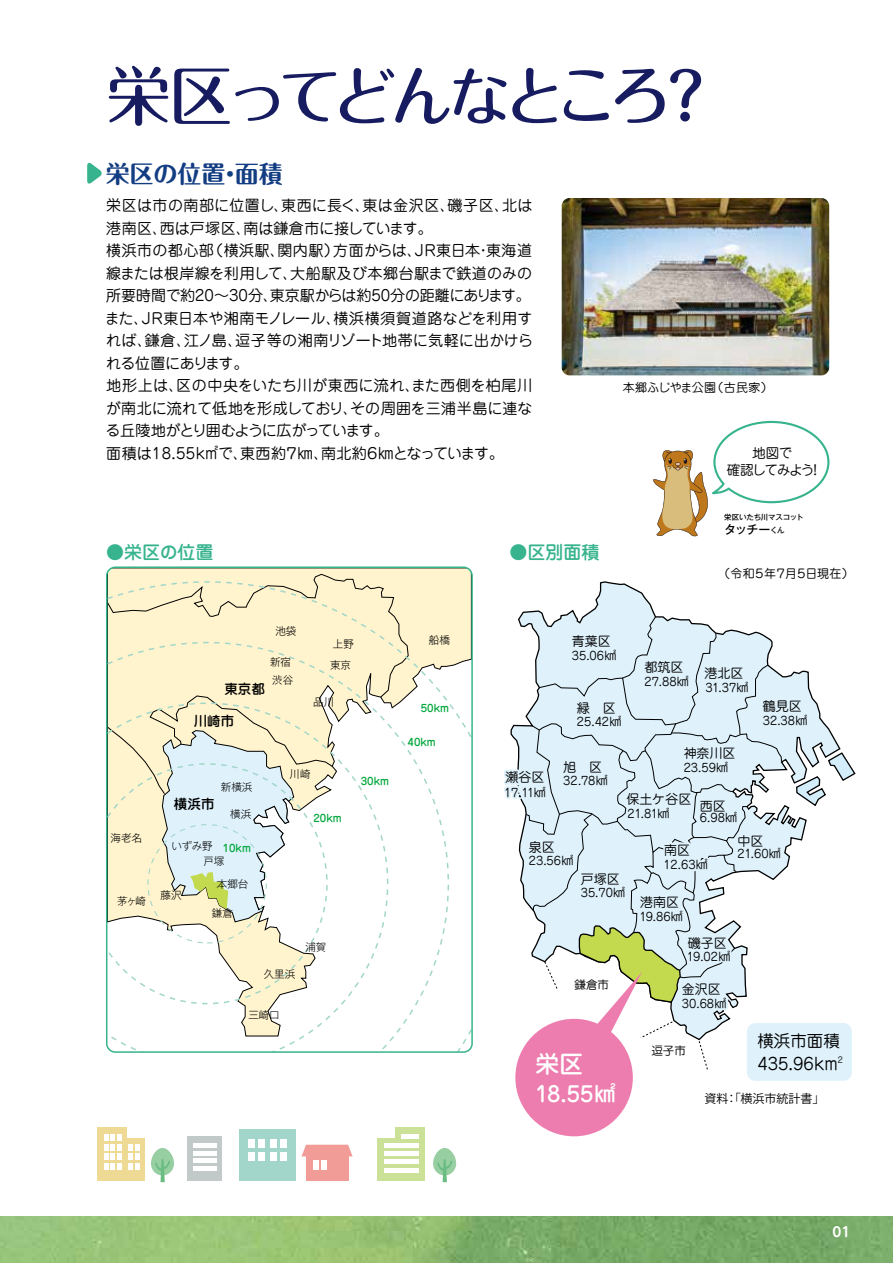
<style>
.page{position:relative;width:893px;height:1263px;background:#fff}
.page>*{position:absolute;margin:0;border:0;box-sizing:border-box;transform-origin:0 0}
.t1{font:500 64.5px "Maru Fo Pro";letter-spacing:-.15em;color:#171c61}
.t2{font:700 24px "Maru Fo Pro";color:#133d83}
.t3{font:500 23.85px "Jun 34 Pro";color:#fff}
.t4{font:500 21.3px "Jun 34 Pro";color:#fff}
.t5{font:500 18px "Jun 34 Pro";color:#37b48d}
.t6{font:16.5px/22.5px "Jun 201 Pro";color:#000}
.t7{font:15px/22.5px "Jun 201 Pro";letter-spacing:.005em;color:#000}
.t8{font:13.5px/16.5px "Jun 201 Pro";letter-spacing:-.075em;color:#000;text-align:center}
.t9{font:500 13.5px "Jun 34 Pro";color:#000}
.t10{font:700 13.5px "UD Shin M Go Pro De";color:#fff}
.t11{font:13.05px "Jun 201 Pro";color:#000}
.t12{font:12px "Jun 201 Pro";letter-spacing:.015em;color:#000}
.t13{font:12px "Jun 201 Pro";letter-spacing:-.115em;color:#000}
.t14{font:12px "Koz Go Pr 6 N";color:#000}
.t15{font:500 12px "Gothic MB101 Pr 6 N";color:#000}
.t16{font:11.55px "Jun 201 Pro";color:#000}
.t17{font:300 10.5px/21px "Gothic MB101 Pr 6 N";color:#000}
.t18{font:500 10.2px "Jun 34 Pro";color:#00a73b}
.t19{font:500 7.5px "Gothic MB101 Pr 6 N";letter-spacing:-.035em;color:#000}
.s1{font-size:7.5px}
</style>
<div class="page">
<div style="left:109px;top:569px;width:361px;height:11px;background:#fff4cd"></div>
<svg style="left:109px;top:580px;width:361px;height:157px;background:#f9f0cc"></svg>
<svg style="left:458px;top:1031px;width:12px;height:19px"></svg>
<svg style="left:109px;top:641px;width:341px;height:400px"></svg>
<svg style="left:109px;top:702px;width:280px;height:348px"></svg>
<svg style="left:109px;top:762px;width:219px;height:243px"></svg>
<div style="left:106px;top:566px;width:367px;height:487px;border:2px solid #37b48d;border-radius:9px"></div>
<svg style="left:87px;top:162px;width:15px;height:22px"></svg>
<div style="left:747px;top:1023px;width:105px;height:58px;background:#dff2fc;border-radius:9px"></div>
<svg style="left:520px;top:581px;width:321px;height:291px"></svg>
<svg style="left:795px;top:751px;width:61px;height:56px"></svg>
<svg style="left:504px;top:616px;width:278px;height:454px"></svg>
<div style="left:515px;top:1019px;width:118px;height:117px;background:#ed7dae;border-radius:50%"></div>
<svg style="left:653px;top:420px;width:177px;height:116px"></svg>
<div style="left:98px;top:1127px;width:29px;height:54px;background:#eeda95"></div>
<div style="left:116px;top:1138px;width:29px;height:43px;background:#eeda95"></div>
<svg style="left:104px;top:1135px;width:18px;height:34px"></svg>
<svg style="left:129px;top:1144px;width:11px;height:25px"></svg>
<div style="left:239px;top:1129px;width:57px;height:52px;background:#a3d6ca"></div>
<div style="left:249px;top:1138px;width:6px;height:9px;background:#fff"></div>
<div style="left:258px;top:1138px;width:7px;height:9px;background:#fff"></div>
<div style="left:271px;top:1138px;width:6px;height:9px;background:#fff"></div>
<div style="left:281px;top:1138px;width:6px;height:9px;background:#fff"></div>
<div style="left:249px;top:1152px;width:6px;height:9px;background:#fff"></div>
<div style="left:258px;top:1152px;width:7px;height:9px;background:#fff"></div>
<div style="left:271px;top:1152px;width:6px;height:9px;background:#fff"></div>
<div style="left:281px;top:1152px;width:6px;height:9px;background:#fff"></div>
<div style="left:306px;top:1148px;width:42px;height:33px;background:#f19c97"></div>
<svg style="left:301px;top:1145px;width:52px;height:11px"></svg>
<div style="left:313px;top:1160px;width:5px;height:10px;background:#fff"></div>
<div style="left:321px;top:1160px;width:6px;height:10px;background:#fff"></div>
<div style="left:395px;top:1127px;width:29px;height:54px;background:#cce198"></div>
<div style="left:377px;top:1138px;width:29px;height:43px;background:#cce198"></div>
<hr style="left:401px;top:1135px;width:18px;height:4px;background:#fff">
<hr style="left:384px;top:1143px;width:35px;height:4px;background:#fff">
<hr style="left:384px;top:1151px;width:35px;height:4px;background:#fff">
<hr style="left:384px;top:1160px;width:35px;height:4px;background:#fff">
<hr style="left:384px;top:1168px;width:35px;height:4px;background:#fff">
<div style="left:187px;top:1137px;width:35px;height:44px;background:#c1cac8"></div>
<hr style="left:193px;top:1143px;width:23px;height:4px;background:#fff">
<hr style="left:193px;top:1151px;width:23px;height:4px;background:#fff">
<hr style="left:193px;top:1159px;width:23px;height:4px;background:#fff">
<div style="left:193px;top:1166px;width:23px;height:5px;background:#fff"></div>
<svg style="left:151px;top:1148px;width:23px;height:34px"></svg>
<svg style="left:433px;top:1148px;width:23px;height:34px"></svg>
<img style="left:562px;top:198px;width:267px;height:177px">
<img style="left:0;top:1216px;width:893px;height:47px">
<h1 class="t1" style="left:106px;top:45px;width:613px">栄区ってどんなところ？</h1>
<h2 class="t2" style="left:106px;top:154px;width:179px">栄区の位置・面積</h2>
<p class="t7" style="left:105px;top:192px;width:430px">栄区は市の南部に位置し、東西に長く、東は金沢区、磯子区、北は港南区、西は戸塚区、南は鎌倉市に接しています。<br>横浜市の都心部（横浜駅、関内駅）方面からは、JR東日本・東海道線または根岸線を利用して、大船駅及び本郷台駅まで鉄道のみの所要時間で約20～30分、東京駅からは約50分の距離にあります。また、JR東日本や湘南モノレール、横浜横須賀道路などを利用すれば、鎌倉、江ノ島、逗子等の湘南リゾート地帯に気軽に出かけられる位置にあります。<br>地形上は、区の中央をいたち川が東西に流れ、また西側を柏尾川が南北に流れて低地を形成しており、その周囲を三浦半島に連なる丘陵地がとり囲むように広がっています。<br>面積は18.55k㎡で、東西約７㎞、南北約６㎞となっています。</p>
<p class="t5" style="left:106px;top:538px;width:109px">●栄区の位置</p>
<p class="t5" style="left:510px;top:538px;width:91px">●区別面積</p>
<p class="t12" style="left:623px;top:378px;width:151px">本郷ふじやま公園（古民家）</p>
<p class="t8" style="left:727px;top:444px;width:97px">地図で<br>確認してみよう！</p>
<p class="t19" style="left:724px;top:511px;width:81px">栄区いたち川マスコット</p>
<p class="t15" style="left:724px;top:519px;width:62px">タッチー<span class="s1">くん</span></p>
<p class="t13" style="left:718px;top:564px;width:137px">（令和５年７月５日現在）</p>
<p class="t17" style="left:275px;top:619px;width:22px">池袋</p>
<p class="t17" style="left:270px;top:651px;width:22px">新宿</p>
<p class="t9" style="left:224px;top:679px;width:42px">東京都</p>
<p class="t9" style="left:194px;top:710px;width:42px">川崎市</p>
<p class="t17" style="left:272px;top:668px;width:22px">渋谷</p>
<p class="t17" style="left:330px;top:632px;width:25px">上野東京</p>
<p class="t17" style="left:313px;top:691px;width:22px">品川</p>
<p class="t17" style="left:111px;top:827px;width:33px">海老名</p>
<p class="t17" style="left:117px;top:890px;width:30px">茅ヶ崎</p>
<p class="t17" style="left:221px;top:776px;width:33px">新横浜</p>
<p class="t17" style="left:230px;top:803px;width:22px">横浜</p>
<p class="t9" style="left:174px;top:793px;width:42px">横浜市</p>
<p class="t17" style="left:203px;top:838px;width:22px;line-height:14.7px;text-indent:-32px">いずみ野戸塚</p>
<p class="t18" style="left:223px;top:840px;width:30px">10km</p>
<p class="t17" style="left:161px;top:883px;width:22px">藤沢</p>
<p class="t17" style="left:217px;top:872px;width:33px">本郷台</p>
<p class="t17" style="left:212px;top:901px;width:22px">鎌倉</p>
<p class="t17" style="left:290px;top:762px;width:22px">川崎</p>
<p class="t18" style="left:313px;top:810px;width:30px">20km</p>
<p class="t17" style="left:264px;top:962px;width:33px">久里浜</p>
<p class="t17" style="left:305px;top:936px;width:22px">浦賀</p>
<p class="t17" style="left:248px;top:1003px;width:33px">三崎口</p>
<p class="t18" style="left:361px;top:773px;width:30px">30km</p>
<p class="t17" style="left:429px;top:629px;width:22px">船橋</p>
<p class="t18" style="left:421px;top:700px;width:30px">50km</p>
<p class="t18" style="left:408px;top:734px;width:30px">40km</p>
<p class="t11" style="left:572px;top:630px;width:40px">青葉区</p>
<p class="t16" style="left:572px;top:646px;width:46px">35.06㎢</p>
<p class="t11" style="left:644px;top:657px;width:40px">都筑区</p>
<p class="t16" style="left:644px;top:672px;width:46px">27.88㎢</p>
<p class="t11" style="left:704px;top:663px;width:40px">港北区</p>
<p class="t16" style="left:705px;top:678px;width:45px">31.37㎢</p>
<p class="t11" style="left:577px;top:697px;width:40px">緑　区</p>
<p class="t16" style="left:577px;top:712px;width:46px">25.42㎢</p>
<p class="t11" style="left:563px;top:756px;width:40px">旭　区</p>
<p class="t11" style="left:684px;top:743px;width:53px">神奈川区</p>
<p class="t16" style="left:684px;top:758px;width:46px">23.59㎢</p>
<p class="t11" style="left:627px;top:789px;width:66px">保土ケ谷区</p>
<p class="t16" style="left:627px;top:805px;width:43px">21.81㎢</p>
<p class="t11" style="left:505px;top:767px;width:40px">瀬谷区</p>
<p class="t16" style="left:563px;top:771px;width:46px">32.78㎢</p>
<p class="t16" style="left:504px;top:783px;width:43px">17.11㎢</p>
<p class="t11" style="left:700px;top:795px;width:27px">西区</p>
<p class="t16" style="left:700px;top:809px;width:39px">6.98㎢</p>
<p class="t11" style="left:763px;top:696px;width:40px">鶴見区</p>
<p class="t16" style="left:763px;top:712px;width:46px">32.38㎢</p>
<p class="t11" style="left:529px;top:837px;width:27px">泉区</p>
<p class="t16" style="left:529px;top:851px;width:46px">23.56㎢</p>
<p class="t11" style="left:581px;top:868px;width:40px">戸塚区</p>
<p class="t16" style="left:581px;top:884px;width:46px">35.70㎢</p>
<p class="t16" style="left:574px;top:976px;width:36px">鎌倉市</p>
<p class="t11" style="left:738px;top:830px;width:27px">中区</p>
<p class="t11" style="left:664px;top:839px;width:27px">南区</p>
<p class="t16" style="left:738px;top:844px;width:45px">21.60㎢</p>
<p class="t16" style="left:663px;top:856px;width:46px">12.63㎢</p>
<p class="t11" style="left:640px;top:891px;width:40px">港南区</p>
<p class="t16" style="left:639px;top:907px;width:45px">19.86㎢</p>
<p class="t11" style="left:688px;top:932px;width:40px">磯子区</p>
<p class="t16" style="left:687px;top:947px;width:45px">19.02㎢</p>
<p class="t11" style="left:682px;top:978px;width:40px">金沢区</p>
<p class="t16" style="left:682px;top:994px;width:46px">30.68㎢</p>
<p class="t6" style="left:757px;top:1028px;width:87px">横浜市面積<br>435.96km<sup>2</sup></p>
<p class="t16" style="left:651px;top:1041px;width:36px">逗子市</p>
<h3 class="t3" style="left:535px;top:1045px;width:49px">栄区</h3>
<h3 class="t4" style="left:535px;top:1077px;width:82px">18.55㎢</h3>
<p class="t14" style="left:705px;top:1092px;width:121px">資料：「横浜市統計書」</p>
<p class="t10" style="left:833px;top:1220px;width:19px">01</p>
</div>
